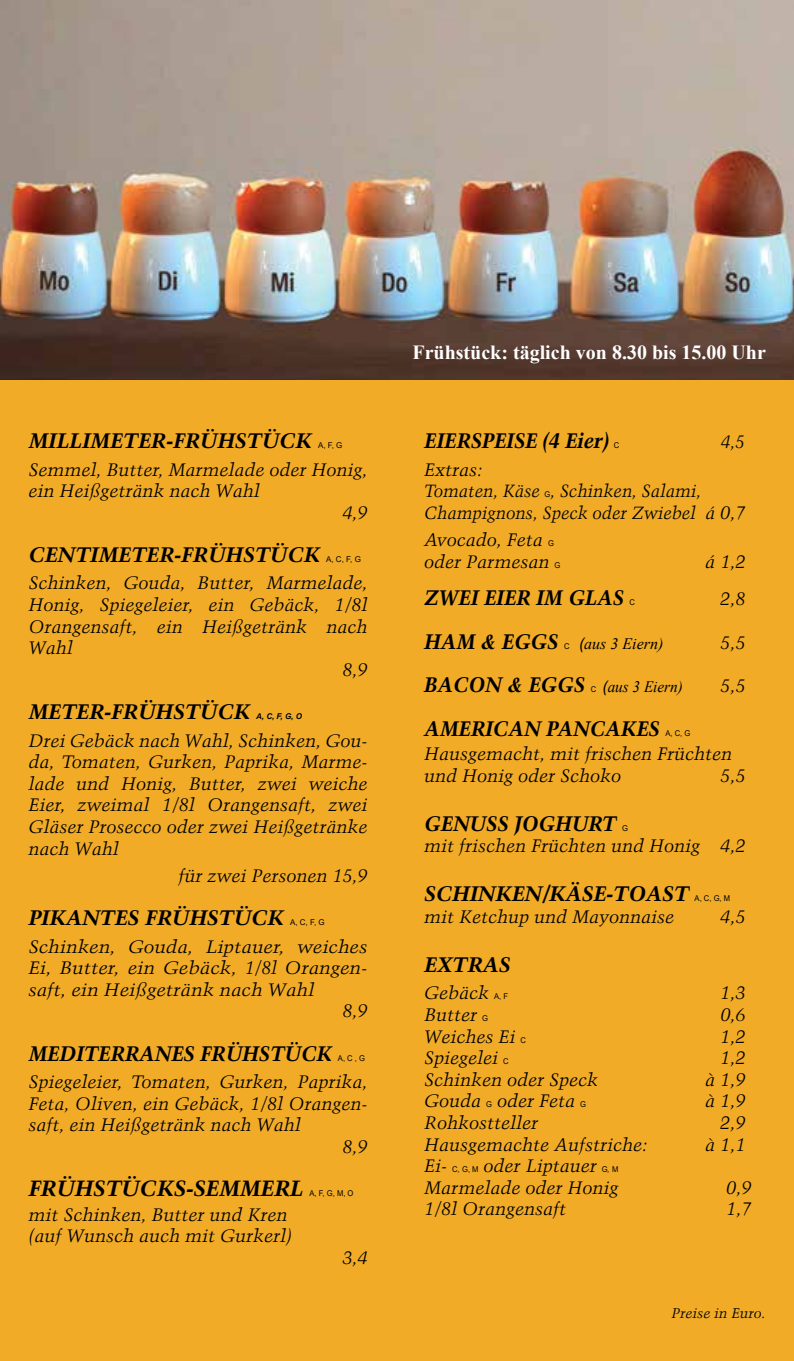
<style>
.page{position:relative;width:794px;height:1361px;background:#f1ab27}
.page>*{position:absolute;margin:0;border:0;box-sizing:border-box;transform-origin:0 0}
.t1{font:italic 700 22px "Trump Mediaeval";color:#000}
.t2{font:italic 700 21px "Trump Mediaeval";color:#000;scale:.95 1}
.t3{font:italic 700 21px "Trump Mediaeval";color:#000}
.t4{font:700 20px "Times New Roman";color:#fff}
.t5{font:italic 18px/21.6px "Trump Mediaeval";color:#000}
.t6{font:italic 18px "Trump Mediaeval";color:#000;scale:1.05 1}
.t7{font:italic 18px "Trump Mediaeval";color:#000;scale:.95 1}
.t8{font:italic 17.6px/21.6px "Trump Mediaeval";color:#000;scale:.95 1}
.t9{font:italic 16px "Times New Roman";color:#000}
.t10{font:italic 16px "Times New Roman";color:#000;scale:.95 1}
.t11{font:italic 14px "Trump Mediaeval";color:#000}
.t12{font:8px "Arial";color:#000;scale:.95 1}
.t13{font:8px "Arial";color:#000}
.t14{font:italic 700 8px "Arial";color:#000}
.t15{font:7.8px "Arial";color:#000;scale:.95 1}
.s1{font-size:18px}
.s2{font-family:"Times New Roman"}
.s3{font-family:"Arial";font-style:normal;font-size:8px}
.s4{font-family:"Arial"}
.s5{font-family:"Trump Mediaeval";font-style:italic}
</style>
<div class="page">
<img style="left:0;top:0;width:794px;height:380px">
<p class="t3" style="left:28px;top:428px;width:285px">MILLIMETER-FRÜHSTÜCK</p>
<p class="t13" style="left:318px;top:440px;width:26px">A, F, G</p>
<p class="t5" style="left:28px;top:458px;width:341px">Semmel, Butter, Marmelade oder Honig,</p>
<p class="t5" style="left:28px;top:480px;width:233px">ein Heißgetränk nach Wahl</p>
<p class="t5" style="left:342px;top:501px;width:27px">4,9</p>
<p class="t3" style="left:28px;top:542px;width:293px">CENTIMETER-FRÜHSTÜCK</p>
<p class="t13" style="left:326px;top:554px;width:36px">A, C, F, G</p>
<p class="t5" style="left:28px;top:572px;width:341px">Schinken, Gouda, Butter, Marmelade,</p>
<p class="t5" style="left:28px;top:594px;width:340px">Honig, Spiegeleier, ein Gebäck, 1/8l</p>
<p class="t5" style="left:28px;top:615px;width:341px">Orangensaft, ein Heißgetränk nach</p>
<p class="t5" style="left:28px;top:637px;width:46px">Wahl</p>
<p class="t5" style="left:342px;top:658px;width:27px">8,9</p>
<p class="t3" style="left:28px;top:699px;width:223px">METER-FRÜHSTÜCK</p>
<p class="t14" style="left:256px;top:711px;width:47px">A, C, F, G, O</p>
<p class="t5" style="left:28px;top:729px;width:341px;text-align:justify">Drei Gebäck nach Wahl, Schinken, Gou&shy;da, Tomaten, Gurken, Paprika, Marme&shy;lade und Honig, Butter, zwei weiche Eier, zweimal 1/8l Orangensaft, zwei Gläser Prosecco oder zwei Heißgetränke nach Wahl</p>
<p class="t5" style="left:178px;top:864px;width:191px">für zwei Personen 15,9</p>
<p class="t3" style="left:28px;top:905px;width:257px">PIKANTES FRÜHSTÜCK</p>
<p class="t13" style="left:290px;top:917px;width:36px">A, C, F, G</p>
<p class="t6" style="left:28px;top:935px;width:324px">Schinken, Gouda, Liptauer, weiches</p>
<p class="t6" style="left:28px;top:957px;width:324px">Ei, Butter, ein Gebäck, 1/8l Orangen-</p>
<p class="t6" style="left:28px;top:978px;width:274px">saft, ein Heißgetränk nach Wahl</p>
<p class="t5" style="left:342px;top:1000px;width:27px">8,9</p>
<p class="t2" style="left:28px;top:1040px;width:321px">MEDITERRANES FRÜHSTÜCK</p>
<p class="t12" style="left:338px;top:1052px;width:30px">A, C , G</p>
<p class="t5" style="left:28px;top:1070px;width:341px">Spiegeleier, Tomaten, Gurken, Paprika,</p>
<p class="t5" style="left:28px;top:1092px;width:341px">Feta, Oliven, ein Gebäck, 1/8l Orangen-</p>
<p class="t5" style="left:28px;top:1114px;width:274px">saft, ein Heißgetränk nach Wahl</p>
<p class="t5" style="left:342px;top:1135px;width:27px">8,9</p>
<p class="t1" style="left:28px;top:1175px;width:276px">FRÜHSTÜCKS-SEMMERL</p>
<p class="t12" style="left:309px;top:1188px;width:48px">A, F, G, M, O</p>
<p class="t5" style="left:28px;top:1203px;width:265px">mit Schinken, Butter und Kren (auf Wunsch auch mit Gurkerl)</p>
<p class="t5" style="left:342px;top:1246px;width:27px">3,4</p>
<p class="t4" style="left:412px;top:338px;width:355px">Frühstück: täglich von 8.30 bis 15.00 Uhr</p>
<p class="t2" style="left:424px;top:428px;width:195px">EIERSPEISE (4 Eier)</p>
<p class="t12" style="left:614px;top:440px;width:7px">C</p>
<p class="t7" style="left:721px;top:431px;width:27px">4,5</p>
<p class="t5" style="left:424px;top:458px;width:60px">Extras:</p>
<p class="t8" style="left:424px;top:480px;width:123px">Tomaten, Käse</p>
<p class="t15" style="left:544px;top:489px;width:8px">G</p>
<p class="t8" style="left:424px;top:480px;width:339px;text-indent:126px">, Schinken, Salami,<br>Champignons, Speck oder Zwiebel á <span class="s1">0,7</span></p>
<p class="t5" style="left:424px;top:529px;width:120px">Avocado, Feta</p>
<p class="t12" style="left:548px;top:538px;width:8px">G</p>
<p class="t5" style="left:424px;top:550px;width:127px">oder Parmesan</p>
<p class="t12" style="left:554px;top:559px;width:8px">G</p>
<p class="t5" style="left:705px;top:550px;width:42px">á 1,2</p>
<p class="t2" style="left:424px;top:585px;width:212px">ZWEI EIER IM GLAS</p>
<p class="t12" style="left:629px;top:597px;width:7px">C</p>
<p class="t5" style="left:720px;top:588px;width:27px">2,8</p>
<p class="t2" style="left:424px;top:628px;width:143px">HAM <span class="s2">&amp;</span> EGGS</p>
<p class="t9" style="left:564px;top:632px;width:101px"><span class="s3">C</span> <span class="s4">(</span>aus 3 Eiern)</p>
<p class="t5" style="left:720px;top:631px;width:27px">5,5</p>
<p class="t2" style="left:424px;top:672px;width:171px">BACON <span class="s2">&amp;</span> EGGS</p>
<p class="t10" style="left:591px;top:676px;width:98px"><span class="s3">C</span> <span class="s4">(</span>aus 3 Eiern)</p>
<p class="t5" style="left:720px;top:675px;width:27px">5,5</p>
<p class="t2" style="left:424px;top:715px;width:249px">AMERICAN PANCAKES</p>
<p class="t12" style="left:665px;top:727px;width:28px">A, C, G</p>
<p class="t5" style="left:424px;top:742px;width:309px">Hausgemacht, mit frischen Früchten und Honig oder Schoko</p>
<p class="t5" style="left:720px;top:764px;width:27px">5,5</p>
<p class="t2" style="left:424px;top:810px;width:204px">GENUSS JOGHURT</p>
<p class="t12" style="left:622px;top:822px;width:8px">G</p>
<p class="t5" style="left:424px;top:835px;width:323px">mit frischen Früchten und Honig 4,2</p>
<p class="t3" style="left:424px;top:881px;width:266px">SCHINKEN/KÄSE-TOAST</p>
<p class="t12" style="left:694px;top:893px;width:39px">A, C, G, M</p>
<p class="t5" style="left:424px;top:905px;width:252px">mit Ketchup und Mayonnaise</p>
<p class="t5" style="left:720px;top:905px;width:27px">4,5</p>
<p class="t3" style="left:424px;top:952px;width:88px">EXTRAS</p>
<p class="t5" style="left:424px;top:982px;width:66px">Gebäck</p>
<p class="t12" style="left:494px;top:991px;width:16px">A, F</p>
<p class="t5" style="left:720px;top:982px;width:27px">1,3</p>
<p class="t5" style="left:424px;top:1003px;width:55px">Butter</p>
<p class="t12" style="left:482px;top:1012px;width:8px">G</p>
<p class="t5" style="left:720px;top:1003px;width:27px">0,6</p>
<p class="t5" style="left:424px;top:1025px;width:93px">Weiches Ei</p>
<p class="t12" style="left:520px;top:1034px;width:7px">C</p>
<p class="t5" style="left:720px;top:1025px;width:27px">1,2</p>
<p class="t5" style="left:424px;top:1047px;width:75px">Spiegelei</p>
<p class="t12" style="left:503px;top:1056px;width:7px">C</p>
<p class="t5" style="left:720px;top:1047px;width:27px">1,2</p>
<p class="t5" style="left:424px;top:1068px;width:176px">Schinken oder Speck</p>
<p class="t5" style="left:705px;top:1068px;width:42px">à 1,9</p>
<p class="t5" style="left:424px;top:1090px;width:59px">Gouda</p>
<p class="t12" style="left:486px;top:1099px;width:8px">G</p>
<p class="t5" style="left:497px;top:1090px;width:80px">oder Feta</p>
<p class="t12" style="left:580px;top:1099px;width:8px">G</p>
<p class="t5" style="left:705px;top:1090px;width:42px">à 1,9</p>
<p class="t5" style="left:424px;top:1111px;width:115px">Rohkostteller</p>
<p class="t5" style="left:720px;top:1111px;width:27px">2,9</p>
<p class="t5" style="left:424px;top:1133px;width:224px">Hausgemachte Aufstriche:</p>
<p class="t5" style="left:705px;top:1133px;width:42px">à 1,1</p>
<p class="t5" style="left:424px;top:1155px;width:24px">Ei-</p>
<p class="t12" style="left:452px;top:1164px;width:29px">C<span class="s5">,</span> G, M</p>
<p class="t5" style="left:483px;top:1155px;width:115px">oder Liptauer</p>
<p class="t12" style="left:601px;top:1164px;width:19px">G<span class="s5">,</span> M</p>
<p class="t5" style="left:424px;top:1176px;width:196px">Marmelade oder Honig</p>
<p class="t5" style="left:726px;top:1176px;width:27px">0,9</p>
<p class="t5" style="left:424px;top:1198px;width:144px">1/8l Orangensaft</p>
<p class="t5" style="left:726px;top:1198px;width:27px">1,7</p>
<p class="t11" style="left:671px;top:1304px;width:96px">Preise in Euro.</p>
</div>
